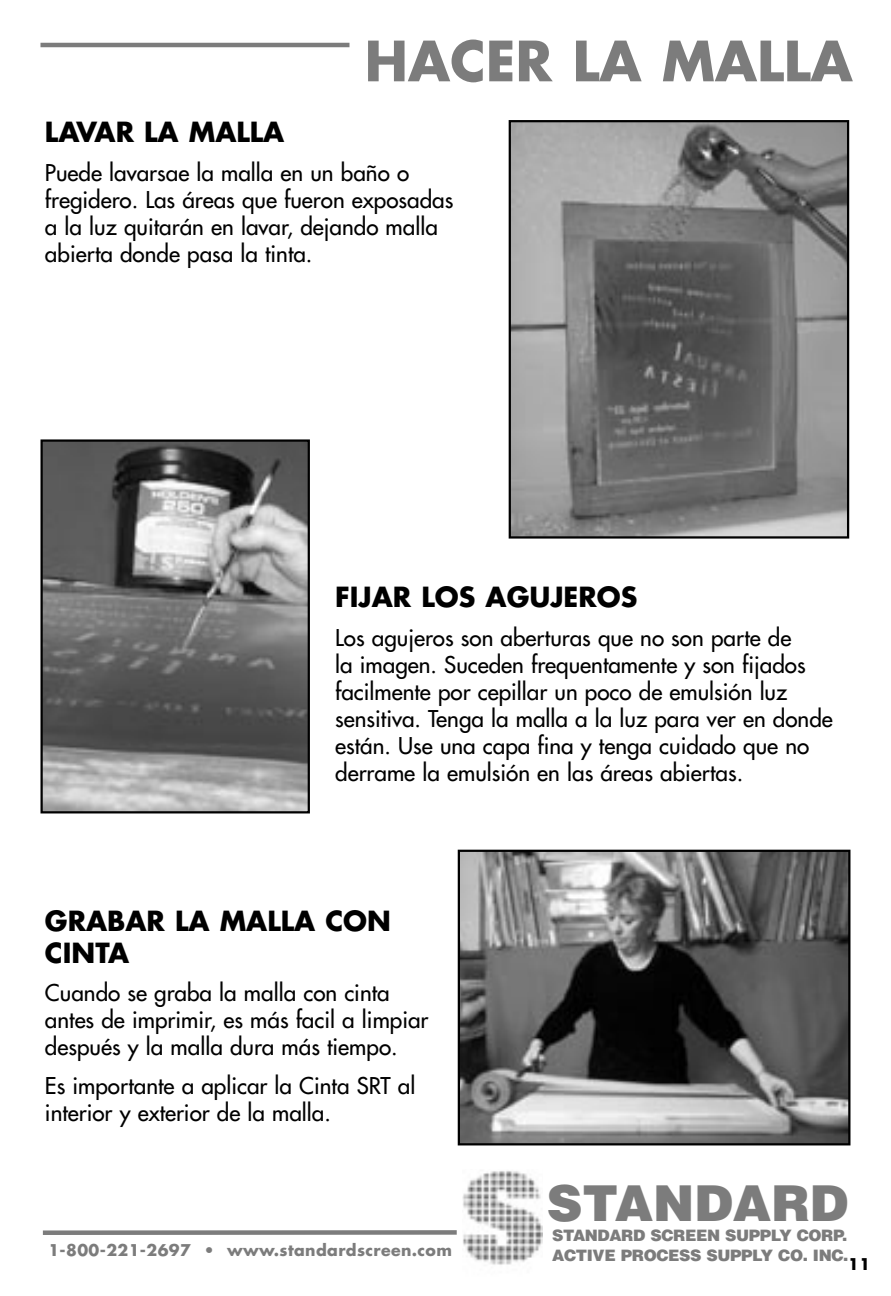
<style>
.page{position:relative;width:891px;height:1296px;background:#fff}
.page>*{position:absolute;margin:0;border:0;box-sizing:border-box;transform-origin:0 0}
.t1{font:700 54px "Futura";color:#7c7c7c}
.t2{font:900 49.5px "Helvetica";color:#7c7c7c}
.t3{font:700 27px/32.6px "Futura";color:#000}
.t4{font:22.5px/27px "Futura";color:#000}
.t5{font:900 15.75px/20.2px "Helvetica";letter-spacing:-.025em;color:#7c7c7c}
.t6{font:700 15.75px "Futura";letter-spacing:.025em;color:#7c7c7c}
.t7{font:700 15.75px "Futura";color:#000}
</style>
<div class="page">
<img style="left:462px;top:1171px;width:80px;height:94px">
<div style="left:43px;top:1230px;width:414px;height:5px;background:#7c7c7c"></div>
<svg style="left:508px;top:120px;width:342px;height:419px;background:#7d7d7d"></svg>
<svg style="left:40px;top:439px;width:270px;height:375px;background:#767676"></svg>
<svg style="left:457px;top:849px;width:394px;height:297px;background:#686868"></svg>
<hr style="left:40px;top:43px;width:309px;height:4px;background:#7c7c7c">
<h1 class="t1" style="left:365px;top:25px;width:490px">HACER LA MALLA</h1>
<p class="t3" style="left:45px;top:116px;width:241px">LAVAR LA MALLA</p>
<p class="t4" style="left:45px;top:159px;width:410px">Puede lavarsae la malla en un baño o fregidero. Las áreas que fueron exposadas a la luz quitarán en lavar, dejando malla abierta donde pasa la tinta.</p>
<p class="t3" style="left:335px;top:581px;width:304px">FIJAR LOS AGUJEROS</p>
<p class="t4" style="left:335px;top:624px;width:499px">Los agujeros son aberturas que no son parte de<br>la imagen. Suceden frequentamente y son fijados facilmente por cepillar un poco de emulsión luz sensitiva. Tenga la malla a la luz para ver en donde están. Use una capa fina y tenga cuidado que no derrame la emulsión en las áreas abiertas.</p>
<p class="t3" style="left:45px;top:904px;width:347px">GRABAR LA MALLA CON<br>CINTA</p>
<p class="t4" style="left:45px;top:980px;width:385px">Cuando se graba la malla con cinta antes de imprimir, es más facil a limpiar después y la malla dura más tiempo.</p>
<p class="t4" style="left:45px;top:1072px;width:372px">Es importante a aplicar la Cinta SRT al interior y exterior de la malla.</p>
<p class="t6" style="left:48px;top:1240px;width:405px">1-800-221-2697 • www.standardscreen.com</p>
<h2 class="t2" style="left:547px;top:1171px;width:303px">STANDARD</h2>
<p class="t5" style="left:552px;top:1225px;width:298px">STANDARD SCREEN SUPPLY CORP.<br>ACTIVE PROCESS SUPPLY CO. INC.</p>
<p class="t7" style="left:848px;top:1254px;width:24px">11</p>
</div>
